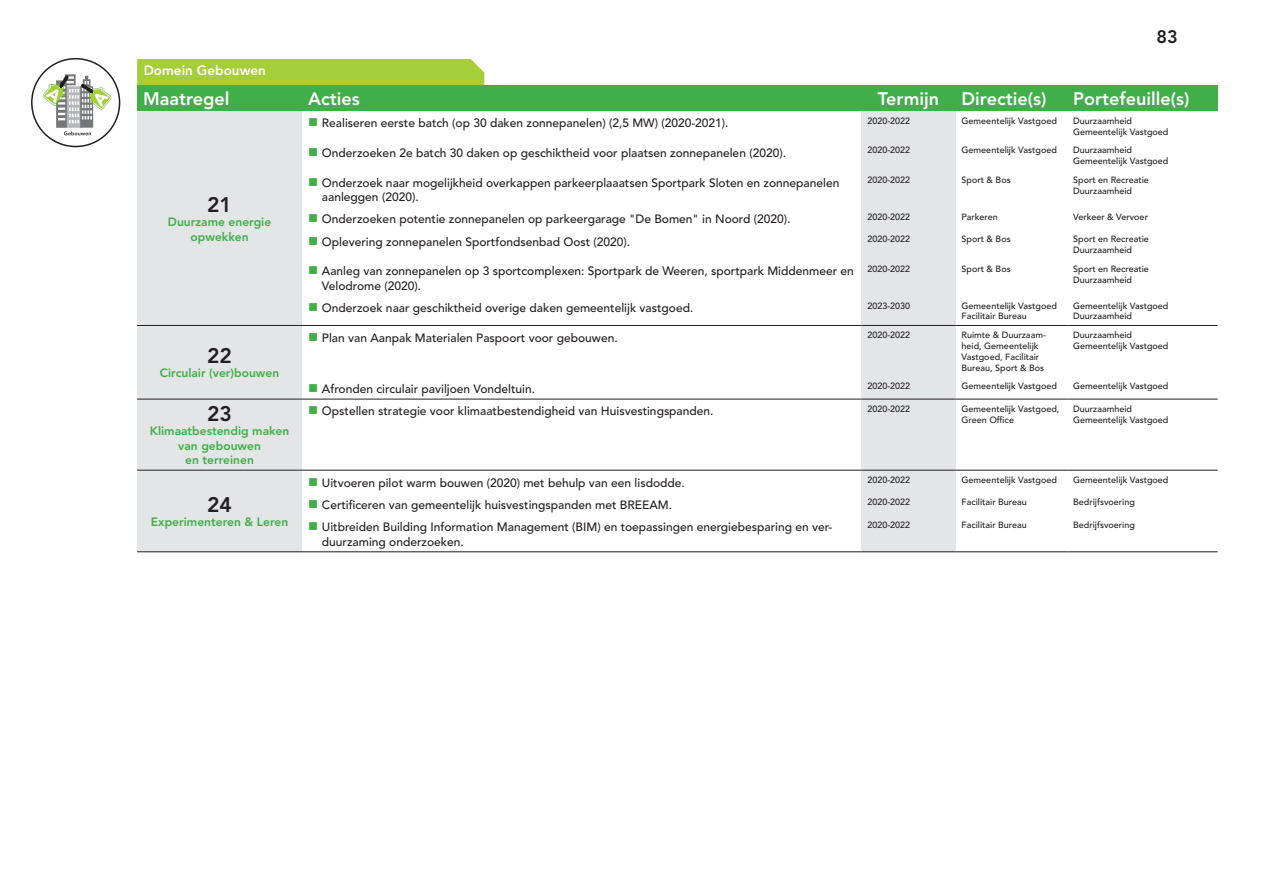
<style>
.page{position:relative;width:1263px;height:893px;background:#fff}
.page>*{position:absolute;margin:0;border:0;box-sizing:border-box;transform-origin:0 0}
.t1{font:21px "Avenir LT Std Heavy 11";color:#231f20}
.t2{font:18px "Avenir LT Std Heavy 11";color:#fff}
.t3{font:800 18px "Avenir LT Std";color:#231f20}
.t4{font:13.5px "Avenir LT Std Heavy 11";color:#fff}
.t5{font:500 12px/14.4px "Avenir LT Std";color:#231f20}
.t6{font:12px/14.4px "Avenir LT Std Heavy 11";color:#40ae49;text-align:center}
.t7{font:500 9px/10.8px "Avenir LT Std";color:#231f20}
.s1{color:#40ae49}
</style>
<div class="page">
<div style="left:137px;top:59px;width:347px;height:26px;background:#a6ce39"></div>
<div style="left:137px;top:85px;width:165px;height:26px;background:#40ae49"></div>
<div style="left:302px;top:85px;width:559px;height:26px;background:#40ae49"></div>
<div style="left:861px;top:85px;width:95px;height:26px;background:#40ae49"></div>
<div style="left:956px;top:85px;width:111px;height:26px;background:#40ae49"></div>
<div style="left:1067px;top:85px;width:151px;height:26px;background:#40ae49"></div>
<div style="left:137px;top:111px;width:165px;height:214px;background:#e4e5e7"></div>
<div style="left:861px;top:111px;width:95px;height:30px;background:#e4e5e7"></div>
<div style="left:861px;top:141px;width:95px;height:29px;background:#e4e5e7"></div>
<div style="left:861px;top:170px;width:95px;height:37px;background:#e4e5e7"></div>
<div style="left:861px;top:207px;width:95px;height:22px;background:#e4e5e7"></div>
<div style="left:861px;top:229px;width:95px;height:30px;background:#e4e5e7"></div>
<div style="left:861px;top:259px;width:95px;height:37px;background:#e4e5e7"></div>
<div style="left:861px;top:296px;width:95px;height:29px;background:#e4e5e7"></div>
<div style="left:137px;top:325px;width:165px;height:74px;background:#e4e5e7"></div>
<div style="left:861px;top:325px;width:95px;height:52px;background:#e4e5e7"></div>
<div style="left:861px;top:377px;width:95px;height:22px;background:#e4e5e7"></div>
<div style="left:137px;top:399px;width:165px;height:71px;background:#e4e5e7"></div>
<div style="left:861px;top:399px;width:95px;height:71px;background:#e4e5e7"></div>
<div style="left:137px;top:470px;width:165px;height:82px;background:#e4e5e7"></div>
<div style="left:861px;top:470px;width:95px;height:23px;background:#e4e5e7"></div>
<div style="left:861px;top:493px;width:95px;height:22px;background:#e4e5e7"></div>
<div style="left:861px;top:515px;width:95px;height:37px;background:#e4e5e7"></div>
<hr style="left:137px;top:325px;width:165px;height:1px;background:#231f20">
<hr style="left:302px;top:325px;width:559px;height:1px;background:#231f20">
<hr style="left:861px;top:325px;width:95px;height:1px;background:#231f20">
<hr style="left:956px;top:325px;width:111px;height:1px;background:#231f20">
<hr style="left:1067px;top:325px;width:151px;height:1px;background:#231f20">
<hr style="left:137px;top:399px;width:165px;height:1px;background:#231f20">
<hr style="left:302px;top:399px;width:559px;height:1px;background:#231f20">
<hr style="left:861px;top:399px;width:95px;height:1px;background:#231f20">
<hr style="left:956px;top:399px;width:111px;height:1px;background:#231f20">
<hr style="left:1067px;top:399px;width:151px;height:1px;background:#231f20">
<hr style="left:137px;top:470px;width:165px;height:1px;background:#231f20">
<hr style="left:302px;top:470px;width:559px;height:1px;background:#231f20">
<hr style="left:861px;top:470px;width:95px;height:1px;background:#231f20">
<hr style="left:956px;top:470px;width:111px;height:1px;background:#231f20">
<hr style="left:1067px;top:470px;width:151px;height:1px;background:#231f20">
<hr style="left:137px;top:551px;width:165px;height:1px;background:#231f20">
<hr style="left:302px;top:551px;width:559px;height:1px;background:#231f20">
<hr style="left:861px;top:551px;width:95px;height:1px;background:#231f20">
<hr style="left:956px;top:551px;width:111px;height:1px;background:#231f20">
<hr style="left:1067px;top:551px;width:151px;height:1px;background:#231f20">
<div style="left:31px;top:58px;width:89px;height:89px;border:2px solid #231f20;border-radius:50%"></div>
<svg style="left:42px;top:58px;width:70px;height:77px"></svg>
<h2 class="t3" style="left:1156px;top:26px;width:23px">83</h2>
<p class="t4" style="left:144px;top:62px;width:124px">Domein Gebouwen</p>
<p class="t2" style="left:143px;top:88px;width:88px">Maatregel</p>
<p class="t2" style="left:308px;top:88px;width:53px">Acties</p>
<p class="t2" style="left:878px;top:88px;width:170px">Termijn Directie(s)</p>
<p class="t2" style="left:1073px;top:88px;width:118px">Portefeuille(s)</p>
<p class="t1" style="left:207px;top:192px;width:26px">21</p>
<p class="t6" style="left:168px;top:215px;width:105px">Duurzame energie opwekken</p>
<p class="t1" style="left:207px;top:343px;width:26px">22</p>
<p class="t6" style="left:160px;top:366px;width:121px">Circulair (ver)bouwen</p>
<p class="t1" style="left:207px;top:401px;width:26px">23</p>
<p class="t6" style="left:150px;top:424px;width:141px">Klimaatbestendig maken van gebouwen<br>en terreinen</p>
<p class="t1" style="left:207px;top:492px;width:26px">24</p>
<p class="t6" style="left:151px;top:515px;width:139px">Experimenteren &amp; Leren</p>
<p class="t5" style="left:308px;top:116px;width:422px"><span class="s1">■</span> Realiseren eerste batch (op 30 daken zonnepanelen) (2,5 MW) (2020-2021).</p>
<p class="t7" style="left:867px;top:116px;width:44px">2020-2022</p>
<p class="t7" style="left:962px;top:116px;width:97px">Gemeentelijk Vastgoed</p>
<p class="t7" style="left:1073px;top:116px;width:97px">Duurzaamheid<br>Gemeentelijk Vastgoed</p>
<p class="t5" style="left:308px;top:146px;width:479px"><span class="s1">■</span> Onderzoeken 2e batch 30 daken op geschiktheid voor plaatsen zonnepanelen (2020).</p>
<p class="t7" style="left:867px;top:145px;width:44px">2020-2022</p>
<p class="t7" style="left:962px;top:145px;width:97px">Gemeentelijk Vastgoed</p>
<p class="t7" style="left:1073px;top:145px;width:97px">Duurzaamheid<br>Gemeentelijk Vastgoed</p>
<p class="t5" style="left:322px;top:176px;width:519px;text-indent:-14px"><span class="s1">■</span> Onderzoek naar mogelijkheid overkappen parkeerplaaatsen Sportpark Sloten en zonnepanelen aanleggen (2020).</p>
<p class="t7" style="left:867px;top:175px;width:44px">2020-2022</p>
<p class="t7" style="left:962px;top:175px;width:51px">Sport &amp; Bos</p>
<p class="t7" style="left:1073px;top:175px;width:77px">Sport en Recreatie<br>Duurzaamheid</p>
<p class="t5" style="left:308px;top:212px;width:484px"><span class="s1">■</span> Onderzoeken potentie zonnepanelen op parkeergarage "De Bomen" in Noord (2020).</p>
<p class="t7" style="left:867px;top:212px;width:44px">2020-2022</p>
<p class="t7" style="left:962px;top:212px;width:38px">Parkeren</p>
<p class="t7" style="left:1073px;top:212px;width:76px">Verkeer &amp; Vervoer</p>
<p class="t5" style="left:308px;top:235px;width:324px"><span class="s1">■</span> Oplevering zonnepanelen Sportfondsenbad Oost (2020).</p>
<p class="t7" style="left:867px;top:234px;width:44px">2020-2022</p>
<p class="t7" style="left:962px;top:234px;width:51px">Sport &amp; Bos</p>
<p class="t7" style="left:1073px;top:234px;width:77px">Sport en Recreatie<br>Duurzaamheid</p>
<p class="t5" style="left:322px;top:264px;width:533px;text-indent:-14px"><span class="s1">■</span> Aanleg van zonnepanelen op 3 sportcomplexen: Sportpark de Weeren, sportpark Middenmeer en<br>Velodrome (2020).</p>
<p class="t7" style="left:867px;top:264px;width:44px">2020-2022</p>
<p class="t7" style="left:962px;top:264px;width:51px">Sport &amp; Bos</p>
<p class="t7" style="left:1073px;top:264px;width:77px">Sport en Recreatie<br>Duurzaamheid</p>
<p class="t5" style="left:308px;top:301px;width:387px"><span class="s1">■</span> Onderzoek naar geschiktheid overige daken gemeentelijk vastgoed.</p>
<p class="t7" style="left:867px;top:300px;width:44px">2023-2030</p>
<p class="t7" style="left:962px;top:300px;width:97px">Gemeentelijk Vastgoed<br>Facilitair Bureau</p>
<p class="t7" style="left:1073px;top:300px;width:97px">Gemeentelijk Vastgoed<br>Duurzaamheid</p>
<p class="t5" style="left:308px;top:331px;width:311px"><span class="s1">■</span> Plan van Aanpak Materialen Paspoort voor gebouwen.</p>
<p class="t7" style="left:867px;top:330px;width:44px">2020-2022</p>
<p class="t7" style="left:962px;top:330px;width:86px">Ruimte &amp; Duurzaam&shy;heid, Gemeentelijk<br>Vastgoed, Facilitair<br>Bureau, Sport &amp; Bos</p>
<p class="t7" style="left:1073px;top:330px;width:97px">Duurzaamheid<br>Gemeentelijk Vastgoed</p>
<p class="t5" style="left:308px;top:382px;width:229px"><span class="s1">■</span> Afronden circulair paviljoen Vondeltuin.</p>
<p class="t7" style="left:867px;top:381px;width:44px">2020-2022</p>
<p class="t7" style="left:962px;top:381px;width:97px">Gemeentelijk Vastgoed</p>
<p class="t7" style="left:1073px;top:381px;width:97px">Gemeentelijk Vastgoed</p>
<p class="t5" style="left:308px;top:404px;width:407px"><span class="s1">■</span> Opstellen strategie voor klimaatbestendigheid van Huisvestingspanden.</p>
<p class="t7" style="left:867px;top:404px;width:44px">2020-2022</p>
<p class="t7" style="left:962px;top:404px;width:99px">Gemeentelijk Vastgoed,<br>Green Offce</p>
<p class="t7" style="left:1073px;top:404px;width:97px">Duurzaamheid<br>Gemeentelijk Vastgoed</p>
<p class="t5" style="left:308px;top:475px;width:378px"><span class="s1">■</span> Uitvoeren pilot warm bouwen (2020) met behulp van een lisdodde.</p>
<p class="t7" style="left:867px;top:475px;width:44px">2020-2022</p>
<p class="t7" style="left:962px;top:475px;width:97px">Gemeentelijk Vastgoed</p>
<p class="t7" style="left:1073px;top:475px;width:97px">Gemeentelijk Vastgoed</p>
<p class="t5" style="left:308px;top:498px;width:365px"><span class="s1">■</span> Certifceren van gemeentelijk huisvestingspanden met BREEAM.</p>
<p class="t7" style="left:867px;top:497px;width:44px">2020-2022</p>
<p class="t7" style="left:962px;top:497px;width:67px">Facilitair Bureau</p>
<p class="t7" style="left:1073px;top:497px;width:63px">Bedrijfsvoering</p>
<p class="t5" style="left:322px;top:520px;width:512px;text-indent:-14px"><span class="s1">■</span> Uitbreiden Building Information Management (BIM) en toepassingen energiebesparing en ver&shy;duurzaming onderzoeken.</p>
<p class="t7" style="left:867px;top:519px;width:44px">2020-2022</p>
<p class="t7" style="left:962px;top:519px;width:67px">Facilitair Bureau</p>
<p class="t7" style="left:1073px;top:519px;width:63px">Bedrijfsvoering</p>
</div>
